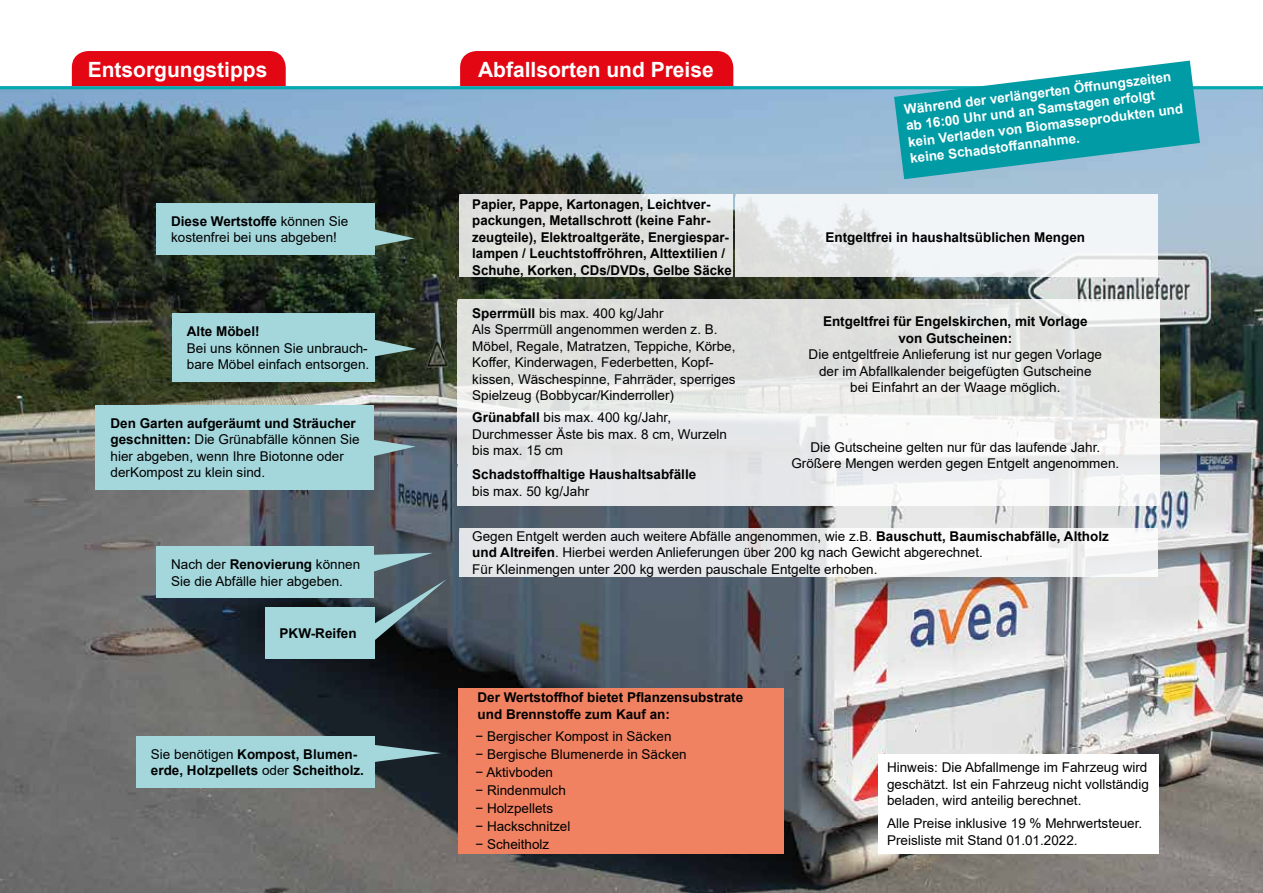
<style>
.page{position:relative;width:1263px;height:893px;background:#fff}
.page>*{position:absolute;margin:0;border:0;box-sizing:border-box;transform-origin:0 0}
.t1{font:700 21px "Arial";color:#fff}
.t2{font:13.5px/16.5px "Arial";color:#000}
.t3{font:700 13.5px/16.5px "Arial";color:#000}
.t4{font:700 13.5px/16.5px "Arial";color:#fff}
.s1{font-weight:700}
.s2{font-weight:400}
</style>
<div class="page">
<div style="left:72px;top:51px;width:214px;height:35px;background:#e30613"></div>
<div style="left:460px;top:51px;width:273px;height:35px;background:#e30613"></div>
<img style="left:0;top:89px;width:1263px;height:804px">
<div style="left:172px;top:314px;width:202px;height:68px;background:#a4d7dc"></div>
<svg style="left:374px;top:339px;width:43px;height:18px"></svg>
<div style="left:96px;top:405px;width:278px;height:85px;background:#a4d7dc"></div>
<svg style="left:374px;top:439px;width:42px;height:18px"></svg>
<div style="left:156px;top:203px;width:218px;height:52px;background:#a4d7dc"></div>
<svg style="left:374px;top:229px;width:41px;height:18px"></svg>
<div style="left:156px;top:546px;width:218px;height:52px;background:#a4d7dc"></div>
<svg style="left:374px;top:553px;width:59px;height:20px"></svg>
<hr style="left:0;top:86px;width:1263px;height:3px;background:#00abad">
<div style="left:265px;top:607px;width:110px;height:52px;background:#a4d7dc"></div>
<svg style="left:371px;top:579px;width:75px;height:64px;background:#4d5e67"></svg>
<svg style="left:894px;top:61px;width:306px;height:118px"></svg>
<svg style="left:459px;top:195px;width:699px;height:82px"></svg>
<svg style="left:458px;top:299px;width:701px;height:207px"></svg>
<svg style="left:459px;top:528px;width:699px;height:49px"></svg>
<div style="left:458px;top:688px;width:326px;height:165px;background:#f08262"></div>
<div style="left:136px;top:736px;width:238px;height:52px;background:#a4d7dc"></div>
<svg style="left:374px;top:745px;width:67px;height:17px"></svg>
<div style="left:878px;top:754px;width:281px;height:99px;background:#fff"></div>
<h1 class="t1" style="left:88px;top:55px;width:181px">Entsorgungstipps</h1>
<h1 class="t1" style="left:478px;top:55px;width:237px">Abfallsorten und Preise</h1>
<p class="t2" style="left:171px;top:213px;width:179px"><span class="s1">Diese Wertstoffe</span> können Sie kostenfrei bei uns abgeben!</p>
<p class="t3" style="left:472px;top:196px;width:261px">Papier, Pappe, Kartonagen, Leichtver&shy;packungen, Metallschrott (keine Fahr&shy;zeugteile), Elektroaltgeräte, Energiespar&shy;lampen / Leuchtstoffröhren, Alttextilien / Schuhe, Korken, CDs/DVDs, Gelbe Säcke</p>
<p class="t4" style="left:903px;top:101px;width:278px;rotate:-7deg">Während der verlängerten Öff nungszeiten ab 16:00 Uhr und an Samstagen erfolgt kein Verladen von Biomasseprodukten und keine Schadstoff annahme.</p>
<p class="t3" style="left:825px;top:229px;width:261px">Entgeltfrei in haushaltsüblichen Mengen</p>
<p class="t3" style="left:187px;top:323px;width:74px">Alte Möbel!</p>
<p class="t2" style="left:187px;top:340px;width:184px">Bei uns können Sie unbrauch&shy;bare Möbel einfach entsorgen.</p>
<p class="t2" style="left:111px;top:415px;width:251px"><span class="s1">Den Garten aufgeräumt und Sträucher geschnitten:</span> Die Grünabfälle können Sie hier abgeben, wenn Ihre Biotonne oder derKompost zu klein sind.</p>
<p class="t2" style="left:171px;top:556px;width:191px">Nach der <span class="s1">Renovierung</span> können<br>Sie die Abfälle hier abgeben.</p>
<p class="t3" style="left:280px;top:625px;width:78px">PKW-Reifen</p>
<p class="t3" style="left:151px;top:746px;width:215px"><span class="s2">Sie benötigen</span> Kompost, Blumen&shy;erde, Holzpellets <span class="s2">oder</span> Scheitholz.</p>
<p class="t2" style="left:472px;top:305px;width:265px"><span class="s1">Sperrmüll</span> bis max. 400 kg/Jahr<br>Als Sperrmüll angenommen werden z. B.<br>Möbel, Regale, Matratzen, Teppiche, Körbe, Koffer, Kinderwagen, Federbetten, Kopf&shy;kissen, Wäschespinne, Fahrräder, sperriges Spielzeug (Bobbycar/Kinderroller)</p>
<p class="t3" style="left:823px;top:313px;width:266px;text-align:center">Entgeltfrei für Engelskirchen, mit Vorlage von Gutscheinen:</p>
<p class="t2" style="left:808px;top:346px;width:295px;text-align:center">Die entgeltfreie Anlieferung ist nur gegen Vorlage der im Abfallkalender beigefügten Gutscheine bei Einfahrt an der Waage möglich.</p>
<p class="t2" style="left:472px;top:409px;width:256px"><span class="s1">Grünabfall</span> bis max. 400 kg/Jahr,<br>Durchmesser Äste bis max. 8 cm, Wurzeln bis max. 15 cm</p>
<p class="t2" style="left:791px;top:438px;width:329px;text-align:center">Die Gutscheine gelten nur für das laufende Jahr.<br>Größere Mengen werden gegen Entgelt angenommen.</p>
<p class="t3" style="left:472px;top:466px;width:225px">Schadstoffhaltige Haushaltsabfälle</p>
<p class="t2" style="left:472px;top:482px;width:119px">bis max. 50 kg/Jahr</p>
<p class="t2" style="left:472px;top:528px;width:638px">Gegen Entgelt werden auch weitere Abfälle angenommen, wie z.B. <span class="s1">Bauschutt, Baumischabfälle, Altholz und Altreifen</span>. Hierbei werden Anlieferungen über 200 kg nach Gewicht abgerechnet.<br>Für Kleinmengen unter 200 kg werden pauschale Entgelte erhoben.</p>
<p class="t3" style="left:477px;top:689px;width:267px">Der Wertstoffhof bietet Pflanzensubstrate und Brennstoffe zum Kauf an:</p>
<p class="t2" style="left:475px;top:727px;width:213px;line-height:18px">− Bergischer Kompost in Säcken<br>− Bergische Blumenerde in Säcken − Aktivboden<br>− Rindenmulch<br>− Holzpellets<br>− Hackschnitzel<br>− Scheitholz</p>
<p class="t2" style="left:887px;top:759px;width:263px;text-align:justify">Hinweis: Die Abfallmenge im Fahrzeug wird geschätzt. Ist ein Fahrzeug nicht vollständig beladen, wird anteilig berechnet.</p>
<p class="t2" style="left:887px;top:815px;width:257px">Alle Preise inklusive 19 % Mehrwertsteuer.<br>Preisliste mit Stand 01.01.2022.</p>
</div>
